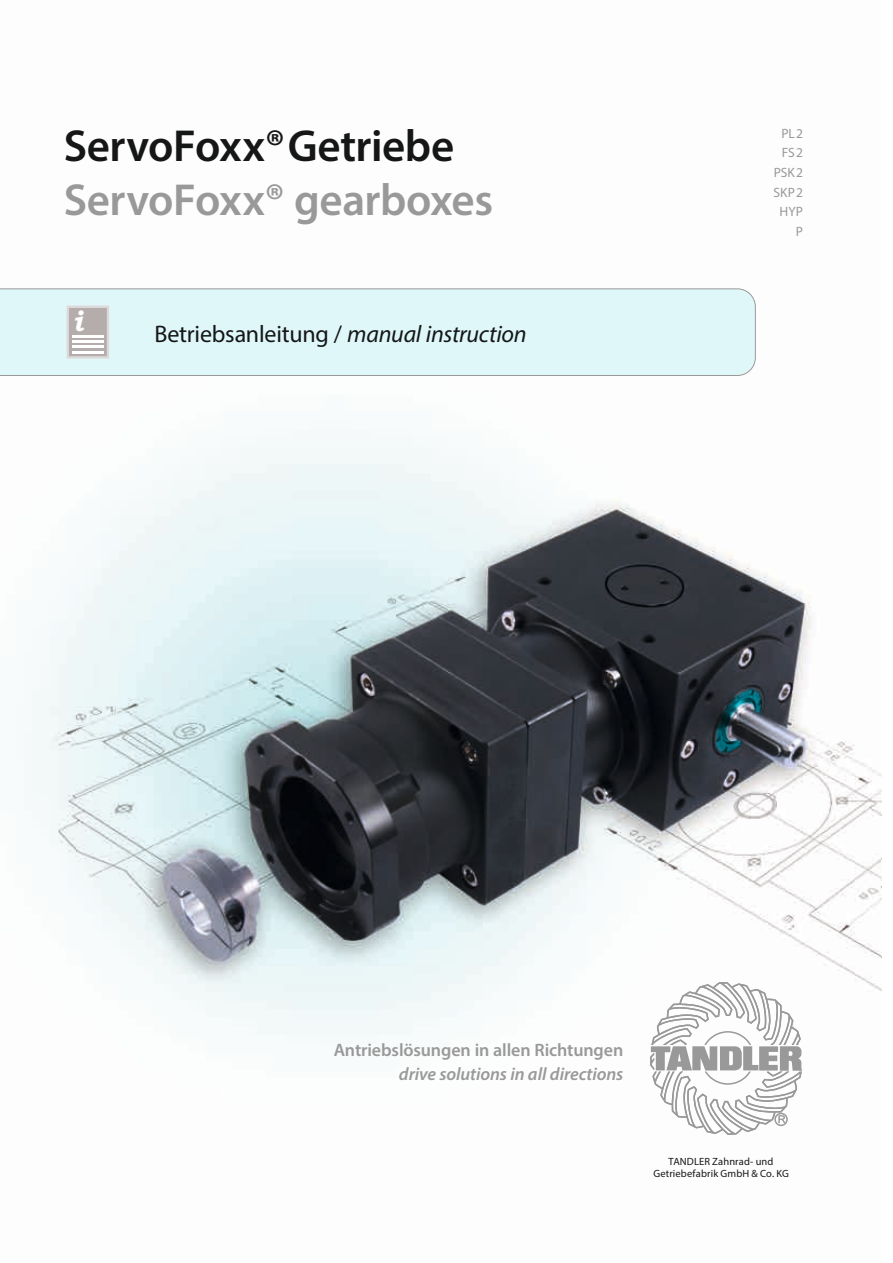
<style>
.page{position:relative;width:893px;height:1263px;background:#fff}
.page>*{position:absolute;margin:0;border:0;box-sizing:border-box;transform-origin:0 0}
.t1{font:600 45px "Myriad Pro";letter-spacing:-.01em;color:#999}
.t2{font:600 45px "Myriad Pro";letter-spacing:-.01em;color:#151616}
.t3{font:italic 700 28.95px "Bookman Old Style";color:#fff}
.t4{font:24px "Myriad Pro";letter-spacing:-.01em;color:#151616}
.t5{font:600 18px "Myriad Pro";letter-spacing:-.005em;color:#999}
.t6{font:italic 600 18px "Myriad Pro";letter-spacing:-.005em;color:#999}
.t7{font:13.5px/19.6px "Myriad Pro";letter-spacing:.005em;color:#999;text-align:right}
.t8{font:10.5px/12.6px "Myriad Pro";letter-spacing:.015em;color:#151616;text-align:center}
.s1{font-style:italic}
</style>
<div class="page">
<img style="left:31px;top:446px;width:850px;height:625px">
<svg style="left:650px;top:982px;width:152px;height:153px"></svg>
<div style="left:0;top:288px;width:756px;height:88px;background:#dff7f9"></div>
<svg style="left:67px;top:305px;width:42px;height:54px;background:#bfbab9"></svg>
<hr style="left:72px;top:340px;width:32px;height:3px;background:#fff">
<hr style="left:72px;top:346px;width:32px;height:2px;background:#fff">
<hr style="left:72px;top:351px;width:32px;height:2px;background:#fff">
<hr style="left:72px;top:335px;width:32px;height:3px;background:#fff">
<h1 class="t2" style="left:64px;top:118px;width:392px">ServoFoxx®Getriebe</h1>
<h1 class="t1" style="left:64px;top:172px;width:431px">ServoFoxx® gearboxes</h1>
<h2 class="t3" style="left:73px;top:300px;width:13px">i</h2>
<h3 class="t4" style="left:154px;top:319px;width:374px">Betriebsanleitung / <span class="s1">manual instruction</span></h3>
<p class="t7" style="left:773px;top:123px;width:31px">PL2<br>FS2<br>PSK2<br>SKP2<br>HYP<br>P</p>
<h3 class="t5" style="left:334px;top:1038px;width:291px">Antriebslösungen in allen Richtungen</h3>
<h3 class="t6" style="left:399px;top:1062px;width:226px">drive solutions in all directions</h3>
<p class="t8" style="left:653px;top:1154px;width:137px">TANDLER Zahnrad- und<br>Getriebefabrik GmbH &amp; Co. KG</p>
</div>
